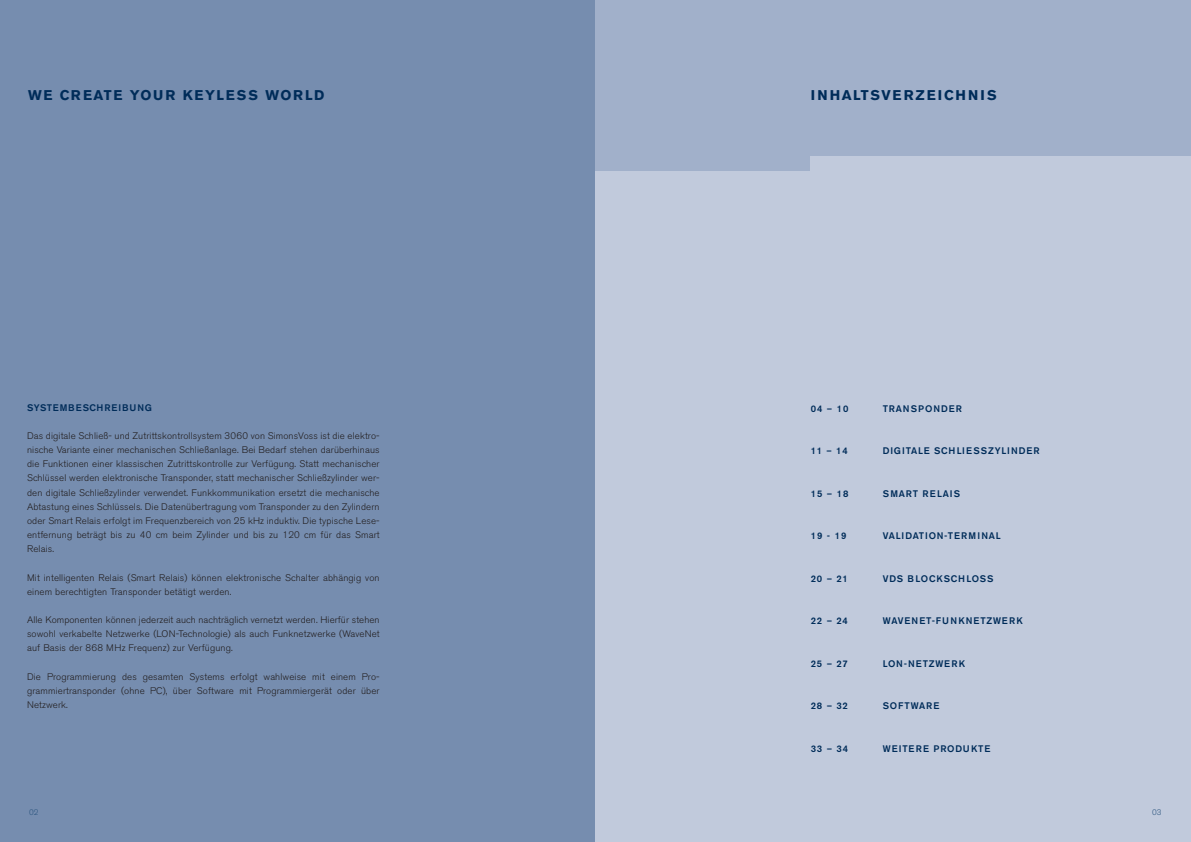
<style>
.page{position:relative;width:1191px;height:842px;background:#fff}
.page>*{position:absolute;margin:0;border:0;box-sizing:border-box;transform-origin:0 0}
.t1{font:700 14px "Akzidenz Grotesk BE";letter-spacing:.11em;color:#002c59}
.t2{font:700 14px "Akzidenz Grotesk BE";letter-spacing:.155em;color:#002c59}
.t3{font:300 9.5px/14.2px "Akzidenz Grotesk BE";letter-spacing:.01em;color:#231f20;text-align:justify}
.t4{font:500 9.5px "Akzidenz Grotesk BE";letter-spacing:.085em;color:#002c59}
.t5{font:500 9.5px "Akzidenz Grotesk BE";letter-spacing:.105em;color:#002c59}
.t6{font:300 8px "Akzidenz Grotesk BE";color:#2d5680}
</style>
<div class="page">
<div style="left:0;top:0;width:595px;height:842px;background:#768daf"></div>
<div style="left:595px;top:0;width:595px;height:842px;background:#c1cadc"></div>
<div style="left:595px;top:0;width:595px;height:171px;background:#a1b0ca"></div>
<div style="left:809px;top:156px;width:381px;height:15px;background:#c1cadc"></div>
<h1 class="t1" style="left:28px;top:90px;width:298px">WE CREATE YOUR KEYLESS WORLD</h1>
<p class="t4" style="left:27px;top:404px;width:126px">SYSTEMBESCHREIBUNG</p>
<p class="t3" style="left:27px;top:430px;width:354px">Das digitale Schließ- und Zutrittskontrollsystem 3060 von SimonsVoss ist die elektro&shy;nische Variante einer mechanischen Schließanlage. Bei Bedarf stehen darüberhinaus die Funktionen einer klassischen Zutrittskontrolle zur Verfügung. Statt mechanischer Schlüssel werden elektronische Transponder, statt mechanischer Schließzylinder wer&shy;den digitale Schließzylinder verwendet. Funkkommunikation ersetzt die mechanische Abtastung eines Schlüssels. Die Datenübertragung vom Transponder zu den Zylindern oder Smart Relais erfolgt im Frequenzbereich von 25 kHz induktiv. Die typische Lese&shy;entfernung beträgt bis zu 40 cm beim Zylinder und bis zu 120 cm für das Smart Relais.</p>
<p class="t3" style="left:27px;top:571px;width:354px">Mit intelligenten Relais (Smart Relais) können elektronische Schalter abhängig von einem berechtigten Transponder betätigt werden.</p>
<p class="t3" style="left:27px;top:614px;width:354px">Alle Komponenten können jederzeit auch nachträglich vernetzt werden. Hierfür stehen sowohl verkabelte Netzwerke (LON-Technologie) als auch Funknetzwerke (WaveNet auf Basis der 868 MHz Frequenz) zur Verfügung.</p>
<p class="t3" style="left:27px;top:670px;width:354px">Die Programmierung des gesamten Systems erfolgt wahlweise mit einem Pro&shy;grammiertransponder (ohne PC), über Software mit Programmiergerät oder über Netzwerk.</p>
<h1 class="t2" style="left:810px;top:90px;width:187px">INHALTSVERZEICHNIS</h1>
<p class="t4" style="left:810px;top:405px;width:39px">04 – 10</p>
<p class="t4" style="left:882px;top:405px;width:81px">TRANSPONDER</p>
<p class="t4" style="left:810px;top:447px;width:39px">11 – 14</p>
<p class="t4" style="left:882px;top:447px;width:158px">DIGITALE SCHLIESSZYLINDER</p>
<p class="t4" style="left:810px;top:490px;width:39px">15 – 18</p>
<p class="t4" style="left:882px;top:490px;width:79px">SMART RELAIS</p>
<p class="t4" style="left:810px;top:532px;width:37px">19 - 19</p>
<p class="t4" style="left:882px;top:532px;width:119px">VALIDATION-TERMINAL</p>
<p class="t4" style="left:810px;top:575px;width:39px">20 – 21</p>
<p class="t4" style="left:882px;top:575px;width:112px">VDS BLOCKSCHLOSS</p>
<p class="t4" style="left:810px;top:617px;width:39px">22 – 24</p>
<p class="t5" style="left:882px;top:617px;width:141px">WAVENET-FUNKNETZWERK</p>
<p class="t4" style="left:810px;top:660px;width:38px">25 – 27</p>
<p class="t4" style="left:882px;top:660px;width:84px">LON-NETZWERK</p>
<p class="t4" style="left:810px;top:702px;width:39px">28 – 32</p>
<p class="t4" style="left:882px;top:702px;width:58px">SOFTWARE</p>
<p class="t4" style="left:810px;top:745px;width:39px">33 – 34</p>
<p class="t4" style="left:882px;top:745px;width:109px">WEITERE PRODUKTE</p>
<p class="t6" style="left:29px;top:809px;width:11px">02</p>
<p class="t6" style="left:1152px;top:809px;width:11px">03</p>
</div>
